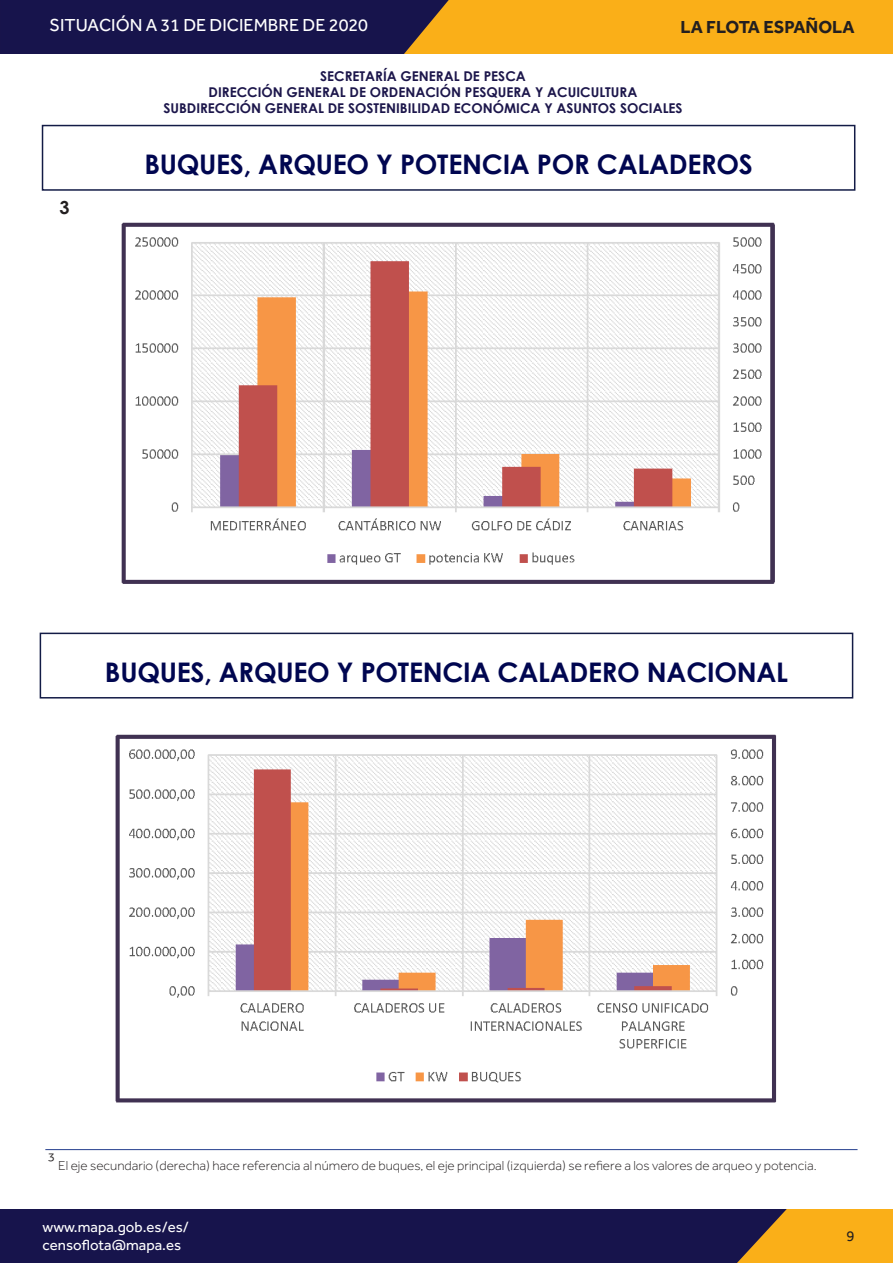
<style>
.page{position:relative;width:893px;height:1263px;background:#fff}
.page>*{position:absolute;margin:0;border:0;box-sizing:border-box;transform-origin:0 0}
.t1{font:700 27px "Century Gothic";letter-spacing:-.01em;color:#000650}
.t2{font:18px "Effra";color:#fff}
.t3{font:700 18px "Effra";color:#231f20}
.Category_3_Descripti{font:700 18px "Century Gothic";color:#231f20}
.t4{font:15px/18px "Effra";color:#fff}
.t5{font:15px "Effra";color:#231f20}
.t6{font:700 13.5px/16.2px "Century Gothic";color:#1c164b;text-align:center}
.Category_3_Descripti-2{font:300 13.5px "Effra";color:#231f20}
.s1{font-size:22.5px}
</style>
<div class="page">
<div style="left:0;top:0;width:893px;height:54px;background:#17144c"></div>
<div style="left:404px;top:0;width:489px;height:54px;background:#faaf18"></div>
<svg style="left:0;top:1209px;width:893px;height:54px;background:#382a44"></svg>
<div style="left:42px;top:125px;width:813px;height:66px;border:2px solid #131b46"></div>
<img style="left:121px;top:222px;width:654px;height:362px">
<div style="left:40px;top:633px;width:813px;height:65px;border:2px solid #131b46"></div>
<img style="left:116px;top:734px;width:661px;height:369px">
<hr style="left:45px;top:1149px;width:812px;height:1px;background:#253f8e">
<h2 class="t2" style="left:50px;top:14px;width:320px">SITUACIÓN A 31 DE DICIEMBRE DE 2020</h2>
<h2 class="t3" style="left:681px;top:16px;width:176px">LA FLOTA ESPAÑOLA</h2>
<p class="t6" style="left:163px;top:67px;width:521px">SECRETARÍA GENERAL DE PESCA<br>DIRECCIÓN GENERAL DE ORDENACIÓN PESQUERA Y ACUICULTURA<br>SUBDIRECCIÓN GENERAL DE SOSTENIBILIDAD ECONÓMICA Y ASUNTOS SOCIALES</p>
<p class="Category_3_Descripti" style="left:60px;top:194px;width:12px">3</p>
<p class="t1" style="left:144px;top:144px;width:610px">BUQUES, ARQUEO Y POTENCIA POR CALADEROS</p>
<p class="t1" style="left:105px;top:651px;width:685px">BUQUES, ARQUEO Y POTENCIA CALADERO NACIONAL</p>
<p class="Category_3_Descripti-2" style="left:47px;top:1158px;width:771px"><span class="s1">3</span> El eje secundario (derecha) hace referencia al número de buques, el eje principal (izquierda) se refiere a los valores de arqueo y potencia.</p>
<p class="t4" style="left:43px;top:1218px;width:148px">www.mapa.gob.es/es/ censoflota@mapa.es</p>
<p class="t5" style="left:846px;top:1227px;width:10px">9</p>
</div>
